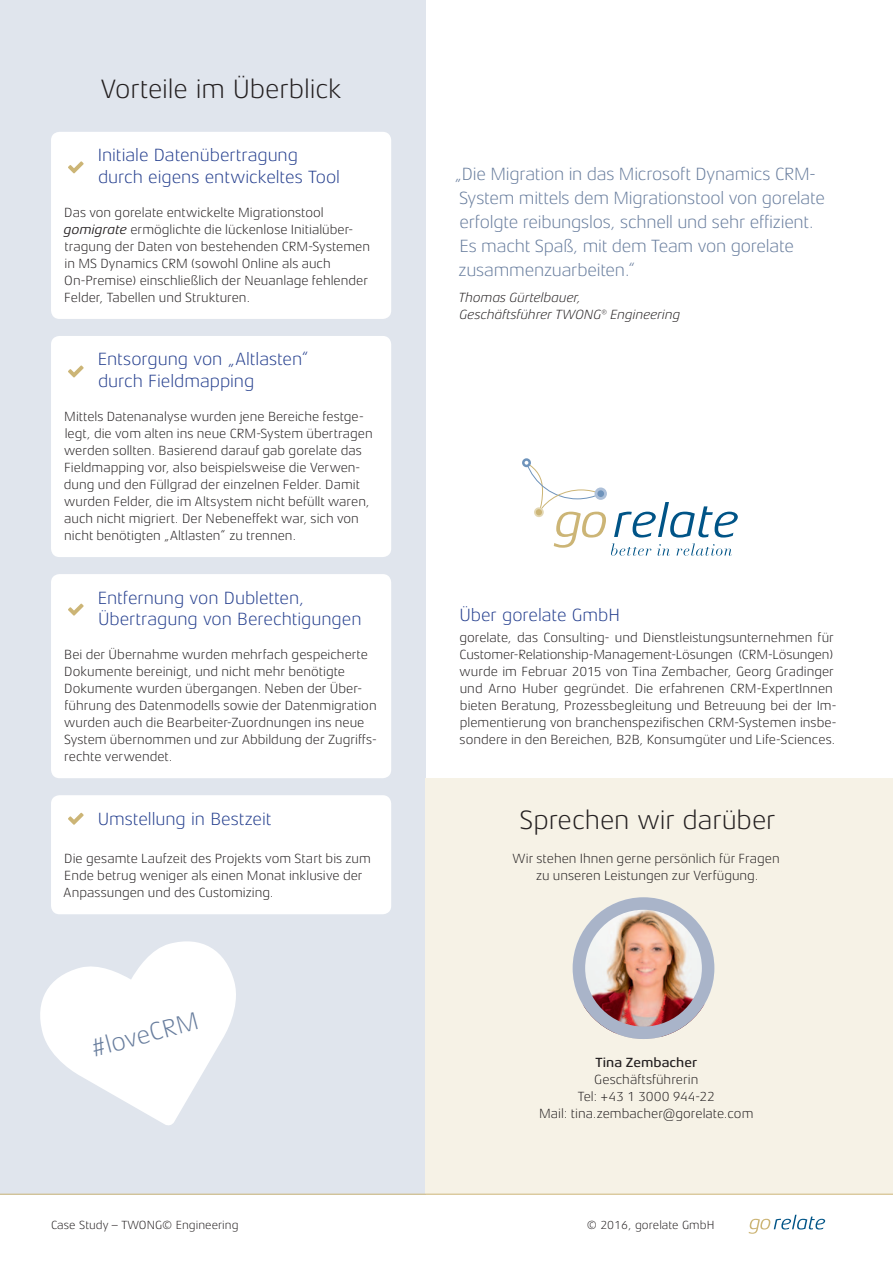
<style>
.page{position:relative;width:893px;height:1263px;background:#fff}
.page>*{position:absolute;margin:0;border:0;box-sizing:border-box;transform-origin:0 0}
.t1{font:300 27px "Aeonis LT Pro";letter-spacing:-.005em;color:#231f20}
.t2{font:300 25.5px "Aeonis LT Pro";color:#697e9e}
.Zwiti{font:300 18px/21.6px "Aeonis LT Pro";letter-spacing:-.005em;color:#253f8e}
.Body_indent{font:300 18px/24px "Aeonis LT Pro";letter-spacing:-.015em;color:#697e9e}
.Body{font:300 13.5px/17px "Aeonis LT Pro";color:#231f20}
.Body_indent-2{font:italic 300 13.5px/17px "Aeonis LT Pro";color:#231f20}
.t3{font:300 12px "Aeonis LT Pro";color:#231f20}
.s1{font-weight:400;font-style:italic}
.s2{font-weight:500}
</style>
<div class="page">
<svg style="left:749px;top:1215px;width:76px;height:19px"></svg>
<div style="left:0;top:0;width:425px;height:1194px;background:#e0e5ed"></div>
<div style="left:425px;top:778px;width:468px;height:416px;background:#f6f2e6"></div>
<img style="left:573px;top:899px;width:141px;height:140px">
<div style="left:573px;top:897px;width:141px;height:142px;border:12px solid #a9b4c9;border-radius:50%"></div>
<svg style="left:522px;top:458px;width:9px;height:9px"></svg>
<svg style="left:525px;top:461px;width:213px;height:95px"></svg>
<div style="left:51px;top:132px;width:340px;height:187px;background:#fff;border-radius:9px"></div>
<svg style="left:68px;top:161px;width:16px;height:12px"></svg>
<div style="left:51px;top:336px;width:340px;height:221px;background:#fff;border-radius:9px"></div>
<svg style="left:68px;top:365px;width:16px;height:12px"></svg>
<div style="left:51px;top:574px;width:340px;height:204px;background:#fff;border-radius:9px"></div>
<svg style="left:68px;top:604px;width:16px;height:12px"></svg>
<div style="left:51px;top:795px;width:340px;height:119px;background:#fff;border-radius:9px"></div>
<svg style="left:68px;top:813px;width:16px;height:12px"></svg>
<svg style="left:40px;top:941px;width:196px;height:184px"></svg>
<hr style="left:0;top:1194px;width:893px;height:1px;background:#ccb576">
<h2 class="t1" style="left:101px;top:74px;width:242px">Vorteile im Überblick</h2>
<p class="Zwiti" style="left:98px;top:145px;width:244px">Initiale Datenübertragung durch eigens entwickeltes Tool</p>
<p class="Body" style="left:64px;top:204px;width:308px">Das von gorelate entwickelte Migrationstool <span class="s1">gomigrate</span> ermöglichte die lückenlose Initialüber&shy;tragung der Daten von bestehenden CRM-Systemen in MS Dynamics CRM (sowohl Online als auch On-Premise) einschließlich der Neuanlage fehlender Felder, Tabellen und Strukturen.</p>
<p class="Zwiti" style="left:98px;top:349px;width:213px">Entsorgung von „Altlasten“ durch Fieldmapping</p>
<p class="Body" style="left:64px;top:408px;width:310px">Mittels Datenanalyse wurden jene Bereiche festge&shy;legt, die vom alten ins neue CRM-System übertragen werden sollten. Basierend darauf gab gorelate das Fieldmapping vor, also beispielsweise die Verwen&shy;dung und den Füllgrad der einzelnen Felder. Damit wurden Felder, die im Altsystem nicht befüllt waren, auch nicht migriert. Der Nebeneffekt war, sich von nicht benötigten „Altlasten“ zu trennen.</p>
<p class="Zwiti" style="left:98px;top:587px;width:265px">Entfernung von Dubletten,<br>Übertragung von Berechtigungen</p>
<p class="Body" style="left:64px;top:646px;width:314px">Bei der Übernahme wurden mehrfach gespeicherte Dokumente bereinigt, und nicht mehr benötigte Dokumente wurden übergangen. Neben der Über&shy;führung des Datenmodells sowie der Datenmigration wurden auch die Bearbeiter-Zuordnungen ins neue System übernommen und zur Abbildung der Zugriffs&shy;rechte verwendet.</p>
<p class="Zwiti" style="left:98px;top:808px;width:175px">Umstellung in Bestzeit</p>
<p class="Body" style="left:64px;top:850px;width:309px">Die gesamte Laufzeit des Projekts vom Start bis zum<br>Ende betrug weniger als einen Monat inklusive der<br>Anpassungen und des Customizing.</p>
<p class="t2" style="left:88px;top:1035px;width:111px;rotate:-15deg">#loveCRM</p>
<p class="Body_indent" style="left:455px;top:162px;width:372px">„Die Migration in das Microsoft Dynamics CRM-System mittels dem Migrationstool von gorelate erfolgte reibungslos, schnell und sehr effizient.<br>Es macht Spaß, mit dem Team von gorelate zusammenzuarbeiten.“</p>
<p class="Body_indent-2" style="left:459px;top:289px;width:223px">Thomas Gürtelbauer,<br>Geschäftsführer TWONG® Engineering</p>
<p class="Zwiti" style="left:459px;top:604px;width:162px">Über gorelate GmbH</p>
<p class="Body" style="left:459px;top:629px;width:379px">gorelate, das Consulting- und Dienstleistungsunternehmen für Customer-Relationship-Management-Lösungen (CRM-Lösungen) wurde im Februar 2015 von Tina Zembacher, Georg Gradinger und Arno Huber gegründet. Die erfahrenen CRM-ExpertInnen bieten Beratung, Prozessbegleitung und Betreuung bei der Im&shy;plementierung von branchenspezifischen CRM-Systemen insbe&shy;sondere in den Bereichen, B2B, Konsumgüter und Life-Sciences.</p>
<h2 class="t1" style="left:520px;top:805px;width:257px">Sprechen wir darüber</h2>
<p class="Body" style="left:512px;top:850px;width:269px;text-align:center">Wir stehen Ihnen gerne persönlich für Fragen zu unseren Leistungen zur Verfügung.</p>
<p class="Body" style="left:539px;top:1054px;width:216px;text-align:center"><span class="s2">Tina Zembacher<br></span>Geschäftsführerin<br>Tel: +43 1 3000 944-22<br>Mail: tina.zembacher@gorelate.com</p>
<p class="t3" style="left:51px;top:1218px;width:189px">Case Study – TWONG© Engineering</p>
<p class="t3" style="left:587px;top:1218px;width:129px">© 2016, gorelate GmbH</p>
</div>
